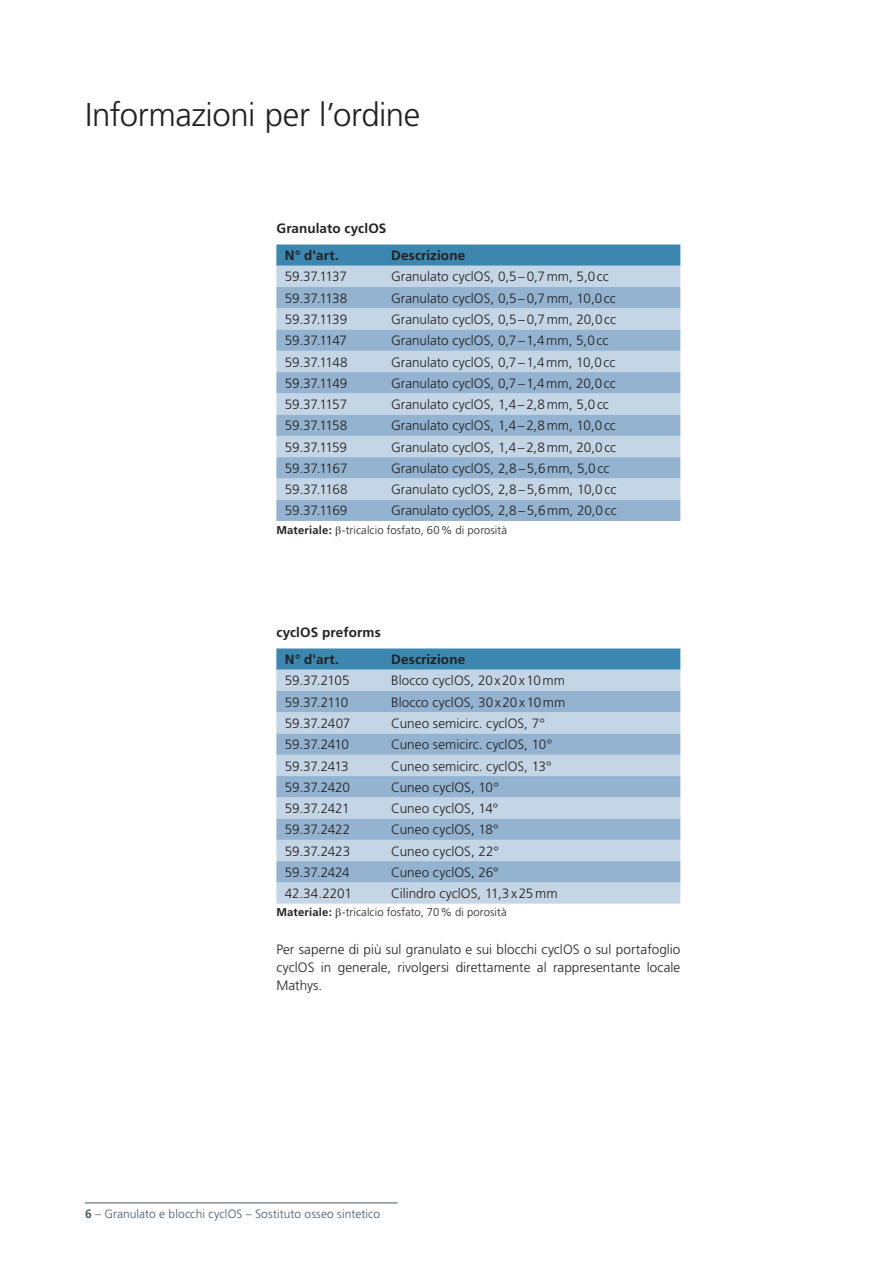
<style>
.page{position:relative;width:893px;height:1263px;background:#fff}
.page>*{position:absolute;margin:0;border:0;box-sizing:border-box;transform-origin:0 0}
.t1{font:300 33px "Frutiger";letter-spacing:-.015em;color:#231f20}
.t2{font:300 13.5px/18px "Frutiger";color:#231f20;text-align:justify}
.t3{font:700 13.5px/26.8px "Frutiger";letter-spacing:.01em;color:#231f20}
.t4{font:300 12px "Frutiger";letter-spacing:.005em;color:#475865}
.t5{font:300 11.25px "Frutiger";letter-spacing:.01em;color:#231f20}
.s1{font-weight:700}
</style>
<div class="page">
<hr style="left:85px;top:1202px;width:313px;height:1px;background:#475865">
<svg style="left:276px;top:244px;width:404px;height:22px;background:#428bb3"></svg>
<div style="left:276px;top:266px;width:404px;height:638px;background:#c4d5e5"></div>
<svg style="left:276px;top:287px;width:404px;height:595px"></svg>
<svg style="left:336px;top:526px;width:5px;height:10px"></svg>
<h1 class="t1" style="left:85px;top:96px;width:337px">Informazioni per l’ordine</h1>
<p class="t3" style="left:285px;top:215px;width:103px;text-indent:-9px">Granulato cyclOS<br>N° d'art.</p>
<p class="t3" style="left:391px;top:242px;width:76px">Descrizione</p>
<p class="t2" style="left:285px;top:268px;width:64px">59.37.1137</p>
<p class="t2" style="left:391px;top:268px;width:219px">Granulato cyclOS, 0,5–0,7mm, 5,0cc</p>
<p class="t2" style="left:285px;top:289px;width:64px">59.37.1138</p>
<p class="t2" style="left:391px;top:289px;width:226px">Granulato cyclOS, 0,5–0,7mm, 10,0cc</p>
<p class="t2" style="left:285px;top:311px;width:64px">59.37.1139</p>
<p class="t2" style="left:391px;top:311px;width:226px">Granulato cyclOS, 0,5–0,7mm, 20,0cc</p>
<p class="t2" style="left:285px;top:332px;width:64px">59.37.1147</p>
<p class="t2" style="left:391px;top:332px;width:219px">Granulato cyclOS, 0,7–1,4mm, 5,0cc</p>
<p class="t2" style="left:285px;top:353px;width:64px">59.37.1148</p>
<p class="t2" style="left:391px;top:353px;width:226px">Granulato cyclOS, 0,7–1,4mm, 10,0cc</p>
<p class="t2" style="left:285px;top:374px;width:64px">59.37.1149</p>
<p class="t2" style="left:391px;top:374px;width:226px">Granulato cyclOS, 0,7–1,4mm, 20,0cc</p>
<p class="t2" style="left:285px;top:396px;width:64px">59.37.1157</p>
<p class="t2" style="left:391px;top:396px;width:219px">Granulato cyclOS, 1,4–2,8mm, 5,0cc</p>
<p class="t2" style="left:285px;top:417px;width:64px">59.37.1158</p>
<p class="t2" style="left:391px;top:417px;width:226px">Granulato cyclOS, 1,4–2,8mm, 10,0cc</p>
<p class="t2" style="left:285px;top:438px;width:64px">59.37.1159</p>
<p class="t2" style="left:391px;top:438px;width:226px">Granulato cyclOS, 1,4–2,8mm, 20,0cc</p>
<p class="t2" style="left:285px;top:459px;width:64px">59.37.1167</p>
<p class="t2" style="left:391px;top:459px;width:220px">Granulato cyclOS, 2,8–5,6mm, 5,0cc</p>
<p class="t2" style="left:285px;top:481px;width:64px">59.37.1168</p>
<p class="t2" style="left:391px;top:481px;width:227px">Granulato cyclOS, 2,8–5,6mm, 10,0cc</p>
<p class="t2" style="left:285px;top:502px;width:64px">59.37.1169</p>
<p class="t2" style="left:391px;top:502px;width:227px">Granulato cyclOS, 2,8–5,6mm, 20,0cc</p>
<p class="t5" style="left:276px;top:523px;width:232px"><span class="s1">Materiale:</span> -tricalcio fosfato, 60% di porosità</p>
<p class="t3" style="left:285px;top:619px;width:97px;text-indent:-9px">cyclOS preforms<br>N° d'art.</p>
<p class="t3" style="left:391px;top:646px;width:76px">Descrizione</p>
<p class="t2" style="left:285px;top:672px;width:66px">59.37.2105</p>
<p class="t2" style="left:391px;top:672px;width:175px">Blocco cyclOS, 20x20x10mm</p>
<p class="t2" style="left:285px;top:693px;width:65px">59.37.2110</p>
<p class="t2" style="left:391px;top:693px;width:176px">Blocco cyclOS, 30x20x10mm</p>
<p class="t2" style="left:285px;top:714px;width:67px">59.37.2407</p>
<p class="t2" style="left:391px;top:714px;width:155px">Cuneo semicirc. cyclOS, 7°</p>
<p class="t2" style="left:285px;top:736px;width:66px">59.37.2410</p>
<p class="t2" style="left:391px;top:736px;width:162px">Cuneo semicirc. cyclOS, 10°</p>
<p class="t2" style="left:285px;top:757px;width:65px">59.37.2413</p>
<p class="t2" style="left:391px;top:757px;width:162px">Cuneo semicirc. cyclOS, 13°</p>
<p class="t2" style="left:285px;top:778px;width:67px">59.37.2420</p>
<p class="t2" style="left:391px;top:778px;width:109px">Cuneo cyclOS, 10°</p>
<p class="t2" style="left:285px;top:799px;width:66px">59.37.2421</p>
<p class="t2" style="left:391px;top:799px;width:109px">Cuneo cyclOS, 14°</p>
<p class="t2" style="left:285px;top:821px;width:67px">59.37.2422</p>
<p class="t2" style="left:391px;top:821px;width:109px">Cuneo cyclOS, 18°</p>
<p class="t2" style="left:285px;top:842px;width:67px">59.37.2423</p>
<p class="t2" style="left:391px;top:842px;width:109px">Cuneo cyclOS, 22°</p>
<p class="t2" style="left:285px;top:863px;width:66px">59.37.2424</p>
<p class="t2" style="left:391px;top:863px;width:109px">Cuneo cyclOS, 26°</p>
<p class="t2" style="left:285px;top:885px;width:68px">42.34.2201</p>
<p class="t2" style="left:391px;top:885px;width:168px">Cilindro cyclOS, 11,3x25mm</p>
<p class="t5" style="left:276px;top:906px;width:232px"><span class="s1">Materiale:</span> -tricalcio fosfato, 70% di porosità</p>
<p class="t2" style="left:276px;top:941px;width:405px">Per saperne di più sul granulato e sui blocchi cyclOS o sul portafoglio cyclOS in generale, rivolgersi direttamente al rappresentante locale Mathys.</p>
<p class="t4" style="left:85px;top:1207px;width:297px"><span class="s1">6</span> – Granulato e blocchi cyclOS – Sostituto osseo sintetico</p>
</div>
